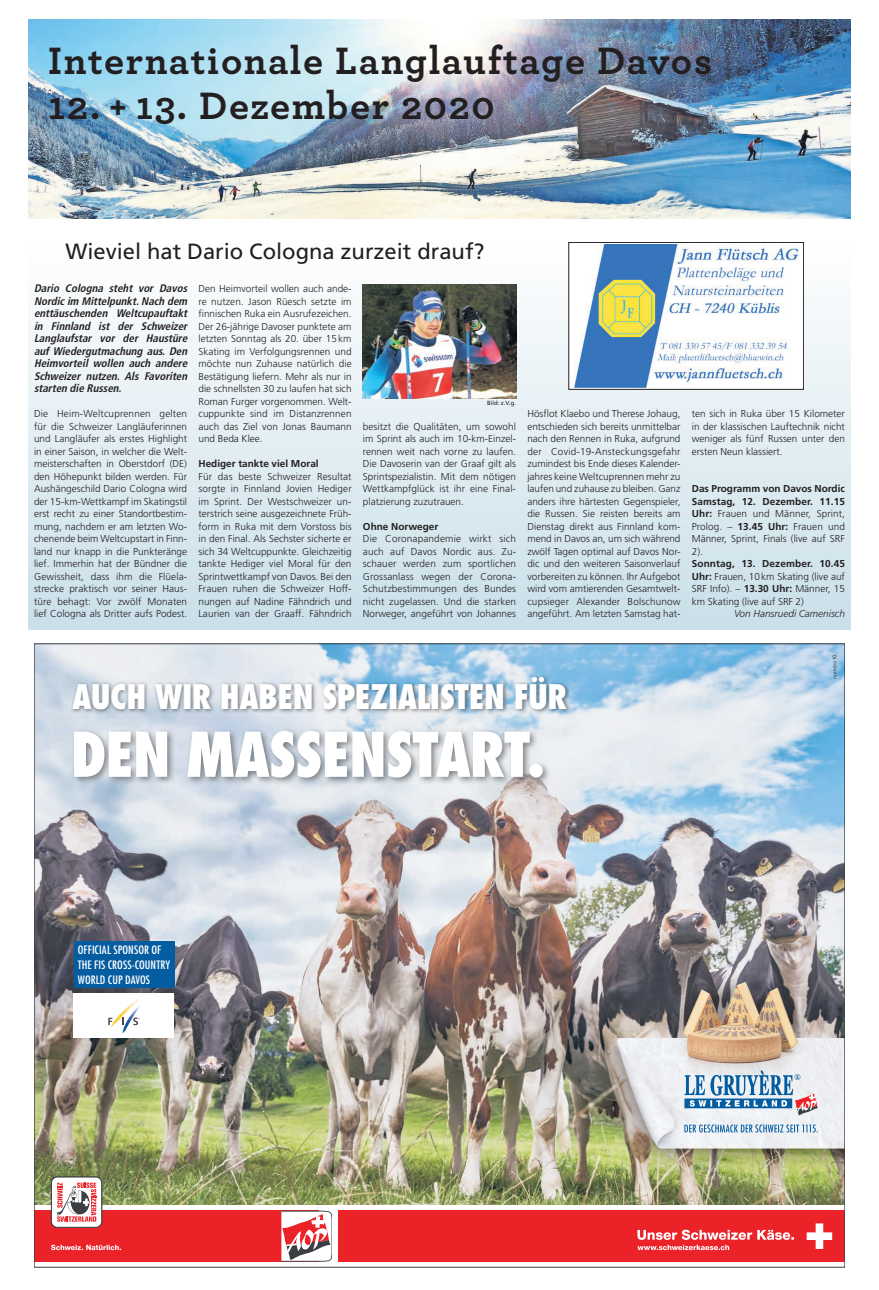
<style>
.page{position:relative;width:879px;height:1290px;background:#fff}
.page>*{position:absolute;margin:0;border:0;box-sizing:border-box;transform-origin:0 0}
.t1{font:800 condensed 60px "Futura Std";letter-spacing:-.025em;color:#fff}
.t2{font:700 40px "Archer";letter-spacing:.04em;color:#231f20}
.t3{font:800 condensed 33px "Futura Std";letter-spacing:-.02em;color:#fff}
.t4{font:22px "Frutiger LT Std";color:#231f20}
.t5{font:condensed 11.3px/15px "Futura Std";letter-spacing:.005em;color:#fff;scale:1.06 1}
.t6{font:italic 700 condensed 11px/12.5px "Frutiger LT Std";color:#231f20;text-align:justify}
.t7{font:300 10px/12.5px "Frutiger LT Std";color:#231f20;text-align:justify}
.t8{font:700 10px "Frutiger LT Std";color:#231f20}
.t9{font:italic 300 10px "Frutiger LT Std";color:#231f20}
.t10{font:6px "Frutiger LT Std";color:#231f20}
.s1{font-weight:700}
</style>
<div class="page">
<div style="left:28px;top:242px;width:822px;height:388px;background:linear-gradient(to bottom,#fcfcfc,#cae0ea)"></div>
<img style="left:28px;top:20px;width:822px;height:198px">
<img style="left:363px;top:285px;width:153px;height:114px">
<img style="left:36px;top:646px;width:807px;height:559px">
<img style="left:668px;top:952px;width:140px;height:22px">
<img style="left:576px;top:1022px;width:267px;height:150px">
<svg style="left:684px;top:1070px;width:134px;height:45px"></svg>
<img style="left:668px;top:974px;width:140px;height:104px">
<svg style="left:684px;top:1124px;width:134px;height:8px"></svg>
<div style="left:335px;top:1210px;width:510px;height:51px;background:#eb2228"></div>
<div style="left:34px;top:1210px;width:285px;height:51px;background:#eb2228"></div>
<div style="left:51px;top:1177px;width:51px;height:50px;background:#fff;border-radius:6px"></div>
<div style="left:51px;top:1176px;width:51px;height:51px;border:1px solid #3b3f43;border-radius:6px"></div>
<svg style="left:57px;top:1182px;width:39px;height:40px"></svg>
<svg style="left:281px;top:1210px;width:51px;height:51px"></svg>
<svg style="left:806px;top:1223px;width:26px;height:26px"></svg>
<svg style="left:51px;top:1244px;width:70px;height:6px"></svg>
<svg style="left:637px;top:1229px;width:157px;height:21px"></svg>
<div style="left:332px;top:1206px;width:6px;height:61px;background:#fff"></div>
<div style="left:70px;top:674px;width:502px;height:40px;background:#3b3f43;opacity:.65"></div>
<div style="left:70px;top:727px;width:482px;height:60px;background:#3b3f43;opacity:.6"></div>
<svg style="left:832px;top:655px;width:4px;height:23px"></svg>
<div style="left:74px;top:993px;width:100px;height:44px;background:#fff"></div>
<div style="left:74px;top:941px;width:100px;height:46px;background:#045ca1"></div>
<svg style="left:108px;top:999px;width:32px;height:34px"></svg>
<div style="left:568px;top:242px;width:236px;height:148px;background:#fff"></div>
<img style="left:574px;top:244px;width:224px;height:143px">
<div style="left:568px;top:242px;width:236px;height:148px;border:1px solid #231f20"></div>
<h2 class="t2" style="left:48px;top:29px;width:665px">Internationale Langlauftage Davos</h2>
<h2 class="t2" style="left:48px;top:74px;width:448px">12. + 13. Dezember 2020</h2>
<h3 class="t4" style="left:65px;top:238px;width:421px">Wieviel hat Dario Cologna zurzeit drauf?</h3>
<p class="t6" style="left:34px;top:282px;width:157px">Dario Cologna steht vor Davos Nordicim Mittelpunkt.Nach dem enttäuschenden Weltcupauftakt in Finnland ist der Schweizer Langlaufstar vor der Haustüre auf Wiedergutmachung aus. Den Heimvorteil wollen auch andere Schweizer nutzen. Als Favoriten starten die Russen.</p>
<p class="t7" style="left:34px;top:408px;width:155px">Die Heim-Weltcuprennen gelten für die Schweizer Langläuferinnen und Langläufer als erstes Highlight in einer Saison, in welcher die Welt&shy;meisterschaften in Oberstdorf (DE) den Höhepunkt bilden werden. Für Aushängeschild Dario Cologna wird der 15-km-Wettkampf im Skatingstil erst recht zu einer Standortbestim&shy;mung, nachdem er am letzten Wo&shy;chenende beim Weltcupstart in Finn&shy;land nur knapp in die Punkteränge lief. Immerhin hat der Bündner die Gewissheit, dass ihm die Flüela&shy;strecke praktisch vor seiner Haus&shy;türe behagt: Vor zwölf Monaten lief Cologna als Dritter aufs Podest.</p>
<p class="t7" style="left:198px;top:283px;width:155px">Den Heimvorteil wollen auch ande&shy;re nutzen. Jason Rüesch setzte im finnischen Ruka ein Ausrufezeichen.<br>Der 26-jährige Davoser punktete am letzten Sonntag als 20. über 15km Skating im Verfolgungsrennen und möchte nun Zuhause natürlich die Bestätigung liefern. Mehr als nur in die schnellsten 30 zu laufen hat sich Roman Furger vorgenommen. Welt&shy;cuppunkte sind im Distanzrennen auch das Ziel von Jonas Baumann und Beda Klee.</p>
<p class="t8" style="left:198px;top:458px;width:122px">Hediger tankte viel Moral</p>
<p class="t7" style="left:198px;top:470px;width:155px">Für das beste Schweizer Resultat sorgte in Finnland Jovien Hediger im Sprint. Der Westschweizer un&shy;terstrich seine ausgezeichnete Früh&shy;form in Ruka mit dem Vorstoss bis in den Final. Als Sechster sicherte er sich 34 Weltcuppunkte. Gleichzeitig tankte Hediger viel Moral für den Sprintwettkampf von Davos. Bei den Frauen ruhen die Schweizer Hoff&shy;nungen auf Nadine Fähndrich und Laurien van der Graaff. Fähndrich</p>
<p class="t10" style="left:487px;top:399px;width:31px">Bild: z.V.g.</p>
<p class="t7" style="left:363px;top:420px;width:155px">besitzt die Qualitäten, um sowohl im Sprint als auch im 10-km-Einzel&shy;rennen weit nach vorne zu laufen.<br>Die Davoserin van der Graaf gilt als Sprintspezialistin. Mit dem nötigen Wettkampfglück ist ihr eine Final&shy;platzierung zuzutrauen.</p>
<p class="t8" style="left:363px;top:520px;width:77px">Ohne Norweger</p>
<p class="t7" style="left:363px;top:533px;width:155px">Die Coronapandemie wirkt sich auch auf Davos Nordic aus. Zu&shy;schauer werden zum sportlichen Grossanlass wegen der Corona-Schutzbestimmungen des Bundes nicht zugelassen. Und die starken Norweger, angeführt von Johannes</p>
<p class="t7" style="left:527px;top:408px;width:155px">Hösflot Klaebo und Therese Johaug, entschieden sich bereits unmittelbar nach den Rennen in Ruka, aufgrund der Covid-19-Ansteckungsgefahr zumindest bis Ende dieses Kalender&shy;jahres keine Weltcuprennen mehr zu laufen und zuhause zu bleiben. Ganz anders ihre härtesten Gegenspieler, die Russen. Sie reisten bereits am Dienstag direkt aus Finnland kom&shy;mend in Davos an, um sich während zwölf Tagen optimal auf Davos Nor&shy;dic und den weiteren Saisonverlauf vorbereiten zu können. Ihr Aufgebot wird vom amtierenden Gesamtwelt&shy;cupsieger Alexander Bolschunow angeführt. Am letzten Samstag hat-</p>
<p class="t7" style="left:692px;top:408px;width:155px">ten sich in Ruka über 15 Kilometer in der klassischen Lauftechnik nicht weniger als fünf Russen unter den ersten Neun klassiert.</p>
<p class="t7" style="left:692px;top:483px;width:155px"><span class="s1">Das Programm von Davos Nordic Samstag, 12. Dezember. 11.15<br>Uhr:</span> Frauen und Männer, Sprint, Prolog. – <span class="s1">13.45 Uhr:</span> Frauen und Männer, Sprint, Finals (live auf SRF 2).</p>
<p class="t7" style="left:692px;top:558px;width:155px"><span class="s1">Sonntag, 13. Dezember. 10.45<br>Uhr:</span> Frauen, 10km Skating (live auf SRF Info). – <span class="s1">13.30 Uhr:</span> Männer, 15 km Skating (live auf SRF 2)</p>
<p class="t9" style="left:734px;top:608px;width:112px">Von Hansruedi Camenisch</p>
<h3 class="t3" style="left:72px;top:676px;width:496px">AUCH WIR HABEN SPEZIALISTEN FÜR</h3>
<h1 class="t1" style="left:71px;top:717px;width:476px">DEN MASSENSTART.</h1>
<p class="t5" style="left:78px;top:942px;width:89px">OFFICIAL SPONSOR OF<br>THE FIS CROSS-COUNTRY<br>WORLD CUP DAVOS</p>
</div>
